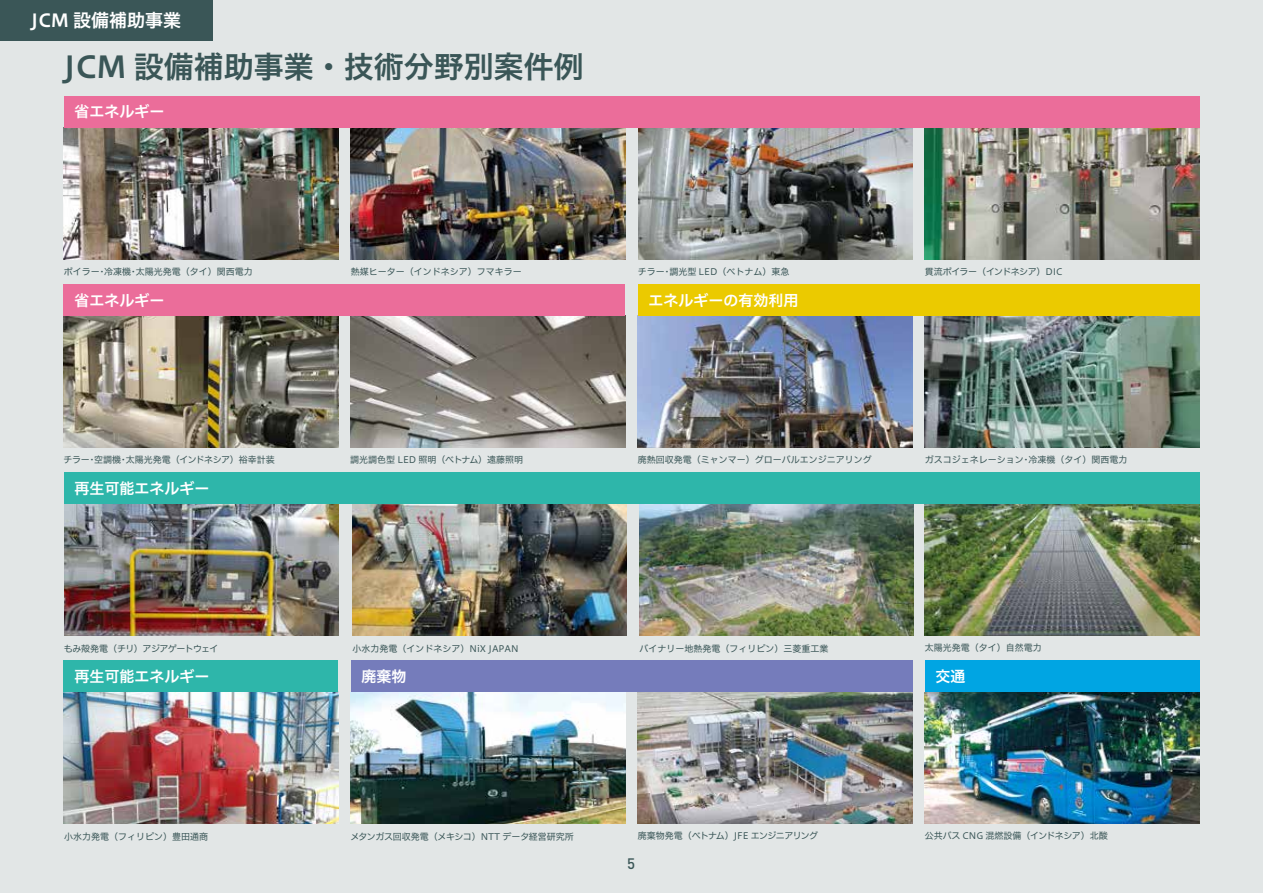
<style>
.page{position:relative;width:1263px;height:893px;background:#e2e6e6}
.page>*{position:absolute;margin:0;border:0;box-sizing:border-box;transform-origin:0 0}
.t1{font:30px "Hiragino UD Sans F Std W6";color:#3a5657}
.t2{font:18px "Hiragino UD Sans F Std W6";color:#fff}
.t3{font:15px "Hiragino UD Sans F Std W6";color:#fff}
.t4{font:500 15px "DIN Pro";color:#3a5657}
.t5{font:9px "Hiragino UD Sans F Std W4";color:#3a5657}
.t6{font:9px "Hiragino UD Sans F Std W4";letter-spacing:-.06em;color:#3a5657}
.t7{font:9px "Hiragino UD Sans F Std W4";letter-spacing:-.045em;color:#3a5657}
</style>
<div class="page">
<img style="left:64px;top:128px;width:274px;height:131px">
<img style="left:351px;top:128px;width:274px;height:131px">
<img style="left:638px;top:128px;width:274px;height:131px">
<img style="left:638px;top:316px;width:274px;height:132px">
<img style="left:925px;top:316px;width:274px;height:132px">
<img style="left:64px;top:692px;width:274px;height:132px">
<img style="left:64px;top:504px;width:274px;height:132px">
<img style="left:352px;top:504px;width:275px;height:132px">
<img style="left:640px;top:504px;width:274px;height:132px">
<img style="left:351px;top:692px;width:274px;height:132px">
<img style="left:638px;top:692px;width:274px;height:132px">
<img style="left:925px;top:692px;width:274px;height:132px">
<img style="left:925px;top:128px;width:274px;height:131px">
<img style="left:64px;top:316px;width:274px;height:131px">
<img style="left:351px;top:316px;width:274px;height:132px">
<img style="left:925px;top:504px;width:274px;height:131px">
<div style="left:64px;top:96px;width:1135px;height:32px;background:#eb6d9a"></div>
<div style="left:64px;top:284px;width:561px;height:32px;background:#eb6d9a"></div>
<div style="left:638px;top:284px;width:561px;height:32px;background:#ebca00"></div>
<div style="left:64px;top:472px;width:1135px;height:32px;background:#2eb6aa"></div>
<div style="left:64px;top:660px;width:274px;height:32px;background:#2eb6aa"></div>
<div style="left:351px;top:660px;width:561px;height:32px;background:#757cbb"></div>
<div style="left:925px;top:660px;width:274px;height:32px;background:#00a5e3"></div>
<div style="left:0;top:0;width:212px;height:40px;background:#3a5657"></div>
<h2 class="t2" style="left:31px;top:7px;width:151px">JCM 設備補助事業</h2>
<h1 class="t1" style="left:64px;top:44px;width:521px">JCM 設備補助事業・技術分野別案件例</h1>
<h3 class="t3" style="left:74px;top:100px;width:92px">省エネルギー</h3>
<p class="t5" style="left:64px;top:264px;width:190px">ボイラー･冷凍機･太陽光発電（タイ）関西電力</p>
<p class="t5" style="left:351px;top:265px;width:173px">熱媒ヒーター（インドネシア）フマキラー</p>
<p class="t5" style="left:638px;top:265px;width:153px">チラー･調光型 LED（ベトナム）東急</p>
<p class="t7" style="left:925px;top:265px;width:139px">貫流ボイラー（インドネシア）DIC</p>
<h3 class="t3" style="left:74px;top:288px;width:92px">省エネルギー</h3>
<h3 class="t3" style="left:648px;top:288px;width:151px">エネルギーの有効利用</h3>
<p class="t5" style="left:64px;top:453px;width:213px">チラー･空調機･太陽光発電（インドネシア）裕幸計装</p>
<p class="t5" style="left:350px;top:453px;width:175px">調光調色型 LED 照明（ベトナム）遠藤照明</p>
<p class="t5" style="left:638px;top:453px;width:235px">廃熱回収発電（ミャンマー）グローバルエンジニアリング</p>
<p class="t5" style="left:925px;top:453px;width:204px">ガスコジェネレーション･冷凍機（タイ）関西電力</p>
<h3 class="t3" style="left:74px;top:477px;width:137px">再生可能エネルギー</h3>
<p class="t6" style="left:64px;top:641px;width:156px">もみ殻発電（チリ）アジアゲートウェイ</p>
<p class="t5" style="left:352px;top:641px;width:168px">小水力発電（インドネシア）NiX JAPAN</p>
<p class="t5" style="left:639px;top:641px;width:190px">バイナリー地熱発電（フィリピン）三菱重工業</p>
<p class="t5" style="left:925px;top:641px;width:118px">太陽光発電（タイ）自然電力</p>
<h3 class="t3" style="left:74px;top:665px;width:137px">再生可能エネルギー</h3>
<h3 class="t3" style="left:361px;top:665px;width:47px">廃棄物</h3>
<h3 class="t3" style="left:935px;top:665px;width:31px">交通</h3>
<p class="t5" style="left:64px;top:829px;width:145px">小水力発電（フィリピン）豊田通商</p>
<p class="t5" style="left:351px;top:830px;width:225px">メタンガス回収発電（メキシコ）NTT データ経営研究所</p>
<p class="t6" style="left:638px;top:829px;width:182px">廃棄物発電（ベトナム）JFE エンジニアリング</p>
<p class="t5" style="left:925px;top:829px;width:184px">公共バス CNG 混燃設備（インドネシア）北酸</p>
<h3 class="t4" style="left:627px;top:853px;width:9px">5</h3>
</div>
